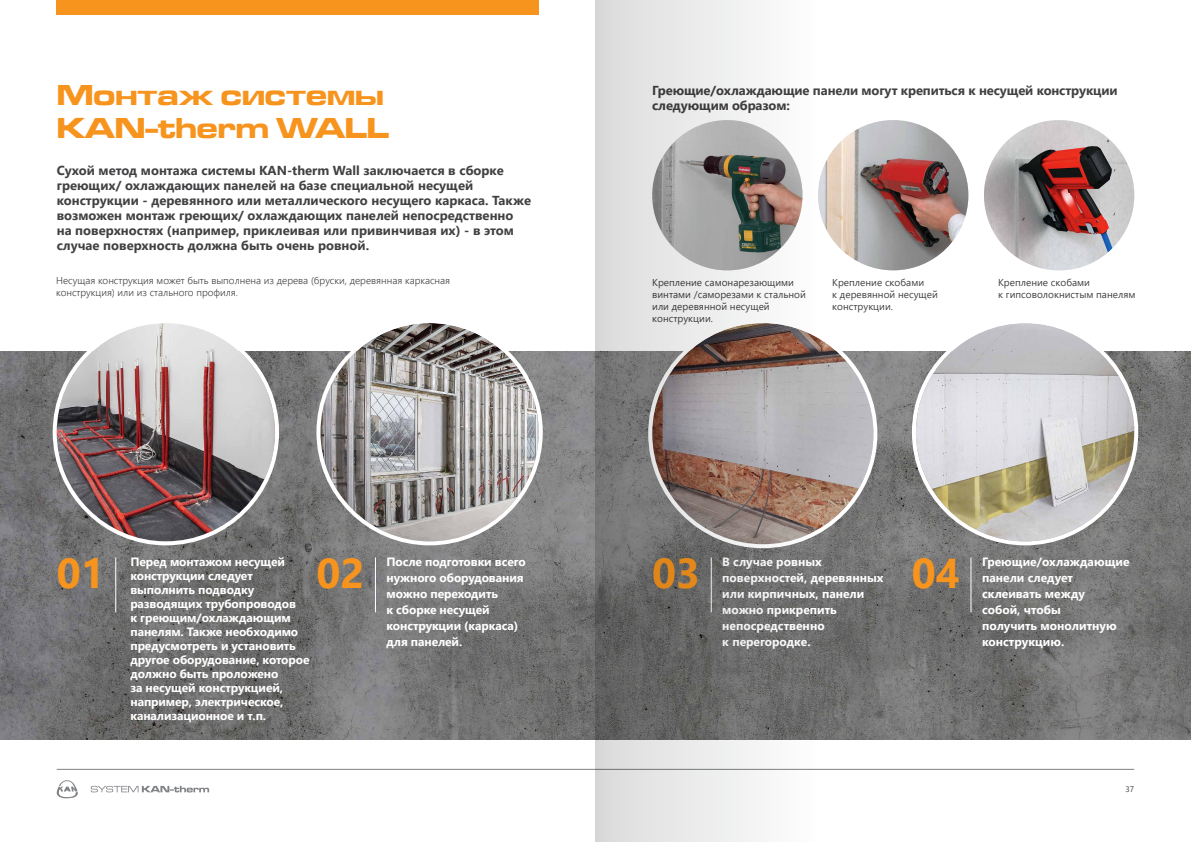
<style>
.page{position:relative;width:1191px;height:842px;background:#fff}
.page>*{position:absolute;margin:0;border:0;box-sizing:border-box;transform-origin:0 0}
.t1{font:700 41.7px "Segoe UI";color:#f7941e}
.t2{font:30px/33px "Microgramma D Bol Ext";color:#f7941e}
.t3{font:700 13px/15px "Segoe UI";color:#414042}
.t4{font:700 12px/16px "Segoe UI";letter-spacing:-.01em;color:#fff}
.t5{font:10px/12px "Segoe UI";color:#414042}
.t6{font:300 10px/12px "Segoe UI";color:#414042}
.t7{font:8px "Segoe UI";color:#414042}
</style>
<div class="page">
<svg style="left:57px;top:780px;width:21px;height:18px"></svg>
<svg style="left:91px;top:786px;width:118px;height:6px"></svg>
<img style="left:0;top:351px;width:1191px;height:389px">
<div style="left:57px;top:0;width:482px;height:14px;background:#f7941e"></div>
<hr style="left:375px;top:557px;width:1px;height:55px;background:#fff">
<hr style="left:115px;top:557px;width:1px;height:55px;background:#fff">
<img style="left:57px;top:323px;width:218px;height:218px;border-radius:109px">
<img style="left:320px;top:323px;width:219px;height:218px;border-radius:109px">
<hr style="left:57px;top:769px;width:1077px;height:1px;background:#808285">
<img style="left:818px;top:120px;width:150px;height:150px;border-radius:75px">
<img style="left:984px;top:120px;width:150px;height:150px;border-radius:75px">
<hr style="left:970px;top:557px;width:1px;height:55px;background:#fff">
<img style="left:652px;top:323px;width:221px;height:221px;border-radius:111px">
<img style="left:916px;top:323px;width:218px;height:218px;border-radius:109px">
<svg style="left:595px;top:0;width:221px;height:842px"></svg>
<h2 class="t2" style="left:57px;top:78px;width:334px">Монтаж системы<br>KAN-therm WALL</h2>
<p class="t3" style="left:57px;top:162px;width:476px">Сухой метод монтажа системы KAN‑therm Wall заключается в сборке греющих/ охлаждающих панелей на базе специальной несущей конструкции - деревянного или металлического несущего каркаса. Также возможен монтаж греющих/ охлаждающих панелей непосредственно на поверхностях (например, приклеивая или привинчивая их) - в этом случае поверхность должна быть очень ровной.</p>
<p class="t6" style="left:56px;top:273px;width:395px">Несущая конструкция может быть выполнена из дерева (бруски, деревянная каркасная конструкция) или из стального профиля.</p>
<p class="t4" style="left:130px;top:554px;width:181px;line-height:14px">Перед монтажом несущей конструкции следует выполнить подводку разводящих трубопроводов<br>к греющим/охлаждающим панелям. Также необходимо предусмотреть и установить другое оборудование, которое должно быть проложено<br>за несущей конструкцией, например, электрическое, канализационное и т.п.</p>
<h1 class="t1" style="left:57px;top:534px;width:49px">01</h1>
<h1 class="t1" style="left:316px;top:534px;width:49px">02</h1>
<p class="t4" style="left:386px;top:553px;width:141px">После подготовки всего нужного оборудования можно переходить<br>к сборке несущей конструкции (каркаса) для панелей.</p>
<p class="t3" style="left:652px;top:81px;width:467px">Греющие/охлаждающие панели могут крепиться к несущей конструкции следующим образом:</p>
<p class="t5" style="left:652px;top:275px;width:155px">Крепление самонарезающими винтами /саморезами к стальной или деревянной несущей конструкции.</p>
<p class="t5" style="left:832px;top:275px;width:107px">Крепление скобами<br>к деревянной несущей конструкции.</p>
<p class="t5" style="left:998px;top:275px;width:139px">Крепление скобами<br>к гипсоволокнистым панелям</p>
<p class="t4" style="left:722px;top:553px;width:163px">В случае ровных поверхностей, деревянных или кирпичных, панели можно прикрепить непосредственно<br>к перегородке.</p>
<h1 class="t1" style="left:652px;top:534px;width:49px">03</h1>
<h1 class="t1" style="left:912px;top:534px;width:49px">04</h1>
<p class="t4" style="left:982px;top:553px;width:149px">Греющие/охлаждающие панели следует склеивать между<br>собой, чтобы<br>получить монолитную конструкцию.</p>
<p class="t7" style="left:1125px;top:781px;width:10px">37</p>
</div>
